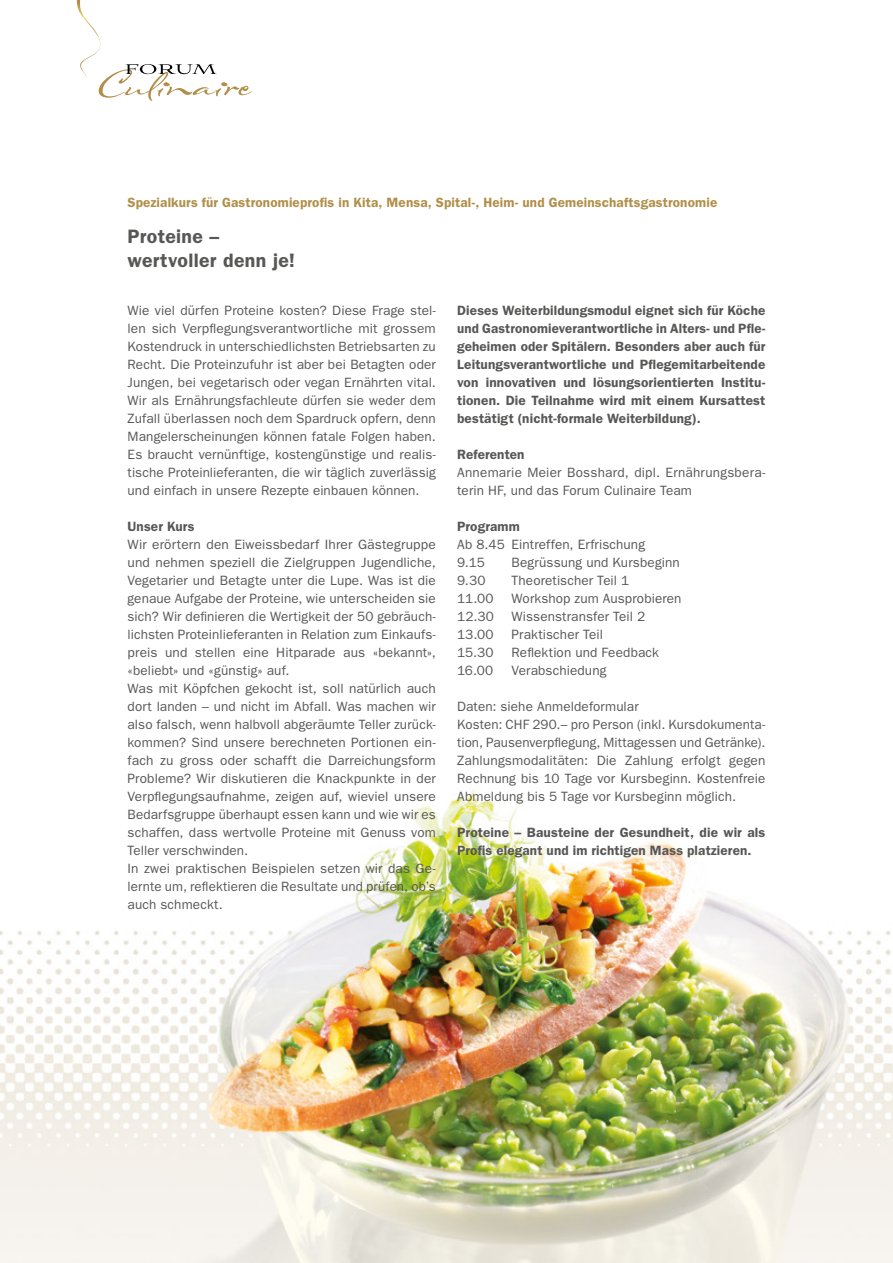
<style>
.page{position:relative;width:893px;height:1263px;background:#fff}
.page>*{position:absolute;margin:0;border:0;box-sizing:border-box;transform-origin:0 0}
.t1{font:600 19.5px/24px "Franklin Gothic";letter-spacing:.015em;color:#575756}
.t2{font:13.5px/18px "Franklin Gothic";letter-spacing:.01em;color:#575756}
.t3{font:600 13.5px/18px "Franklin Gothic";letter-spacing:.01em;color:#575756;text-align:justify}
.t4{font:600 13.5px "Franklin Gothic";letter-spacing:.01em;color:#b18f4a}
</style>
<div class="page">
<img style="left:0;top:0;width:893px;height:1263px">
<svg style="left:77px;top:0;width:175px;height:101px"></svg>
<p class="t4" style="left:128px;top:194px;width:591px">Spezialkurs für Gastronomieprofis in Kita, Mensa, Spital-, Heim- und Gemeinschaftsgastronomie</p>
<h1 class="t1" style="left:128px;top:223px;width:169px">Proteine – wertvoller denn je!</h1>
<p class="t2" style="left:128px;top:301px;width:310px;text-align:justify">Wie viel dürfen Proteine kosten? Diese Frage stel&shy;len sich Verpflegungsverantwortliche mit grossem Kostendruck in unterschiedlichsten Betriebsarten zu Recht. Die Proteinzufuhr ist aber bei Betagten oder Jungen, bei vegetarisch oder vegan Ernährten vital.<br>Wir als Ernährungsfachleute dürfen sie weder dem Zufall überlassen noch dem Spardruck opfern, denn Mangelerscheinungen können fatale Folgen haben.<br>Es braucht vernünftige, kostengünstige und realis&shy;tische Proteinlieferanten, die wir täglich zuverlässig und einfach in unsere Rezepte einbauen können.</p>
<p class="t3" style="left:128px;top:516px;width:68px">Unser Kurs</p>
<p class="t2" style="left:128px;top:535px;width:310px">Wir erörtern den Eiweissbedarf Ihrer Gästegruppe und nehmen speziell die Zielgruppen Jugendliche, Vegetarier und Betagte unter die Lupe. Was ist die genaue Aufgabe der Proteine, wie unterscheiden sie sich? Wir definieren die Wertigkeit der 50 gebräuch&shy;lichsten Proteinlieferanten in Relation zum Einkaufs&shy;preis und stellen eine Hitparade aus «bekannt», «beliebt» und «günstig» auf.<br>Was mit Köpfchen gekocht ist, soll natürlich auch dort landen – und nicht im Abfall. Was machen wir also falsch, wenn halbvoll abgeräumte Teller zurück&shy;kommen? Sind unsere berechneten Portionen ein&shy;fach zu gross oder schafft die Darreichungsform Probleme? Wir diskutieren die Knackpunkte in der Verpflegungsaufnahme, zeigen auf, wieviel unsere Bedarfsgruppe überhaupt essen kann und wie wir es schaffen, dass wertvolle Proteine mit Genuss vom Teller verschwinden.<br>In zwei praktischen Beispielen setzen wir das Ge&shy;lernte um, reflektieren die Resultate und prüfen, ob’s auch schmeckt.</p>
<p class="t3" style="left:457px;top:300px;width:310px">Dieses Weiterbildungsmodul eignet sich für Köche und Gastronomieverantwortliche in Alters- und Pfle&shy;geheimen oder Spitälern. Besonders aber auch für Leitungsverantwortliche und Pflegemitarbeitende von innovativen und lösungsorientierten Institu&shy;tionen. Die Teilnahme wird mit einem Kursattest bestätigt (nicht-formale Weiterbildung).</p>
<p class="t3" style="left:457px;top:445px;width:69px">Referenten</p>
<p class="t2" style="left:457px;top:463px;width:310px">Annemarie Meier Bosshard, dipl. Ernährungsbera&shy;terin HF, und das Forum Culinaire Team</p>
<p class="t3" style="left:457px;top:516px;width:64px">Programm</p>
<p class="t2" style="left:457px;top:535px;width:189px">Ab 8.45 Eintreffen, Erfrischung<br>9.15</p>
<p class="t2" style="left:512px;top:553px;width:170px">Begrüssung und Kursbeginn</p>
<p class="t2" style="left:457px;top:571px;width:30px">9.30</p>
<p class="t2" style="left:512px;top:571px;width:119px">Theoretischer Teil 1</p>
<p class="t2" style="left:457px;top:589px;width:38px">11.00</p>
<p class="t2" style="left:512px;top:589px;width:171px">Workshop zum Ausprobieren</p>
<p class="t2" style="left:457px;top:607px;width:38px">12.30</p>
<p class="t2" style="left:512px;top:607px;width:135px">Wissenstransfer Teil 2</p>
<p class="t2" style="left:457px;top:625px;width:38px">13.00</p>
<p class="t2" style="left:512px;top:625px;width:93px">Praktischer Teil</p>
<p class="t2" style="left:457px;top:643px;width:38px">15.30</p>
<p class="t2" style="left:512px;top:643px;width:149px">Reflektion und Feedback</p>
<p class="t2" style="left:457px;top:661px;width:38px">16.00</p>
<p class="t2" style="left:512px;top:661px;width:96px">Verabschiedung</p>
<p class="t2" style="left:457px;top:697px;width:310px">Daten: siehe Anmeldeformular<br>Kosten: CHF 290.– pro Person (inkl. Kursdokumenta&shy;tion, Pausenverpflegung, Mittagessen und Getränke).<br>Zahlungsmodalitäten: Die Zahlung erfolgt gegen Rechnung bis 10 Tage vor Kursbeginn. Kostenfreie Abmeldung bis 5 Tage vor Kursbeginn möglich.</p>
<p class="t3" style="left:457px;top:822px;width:310px">Proteine – Bausteine der Gesundheit, die wir als<br>Profis elegant und im richtigen Mass platzieren.</p>
</div>
